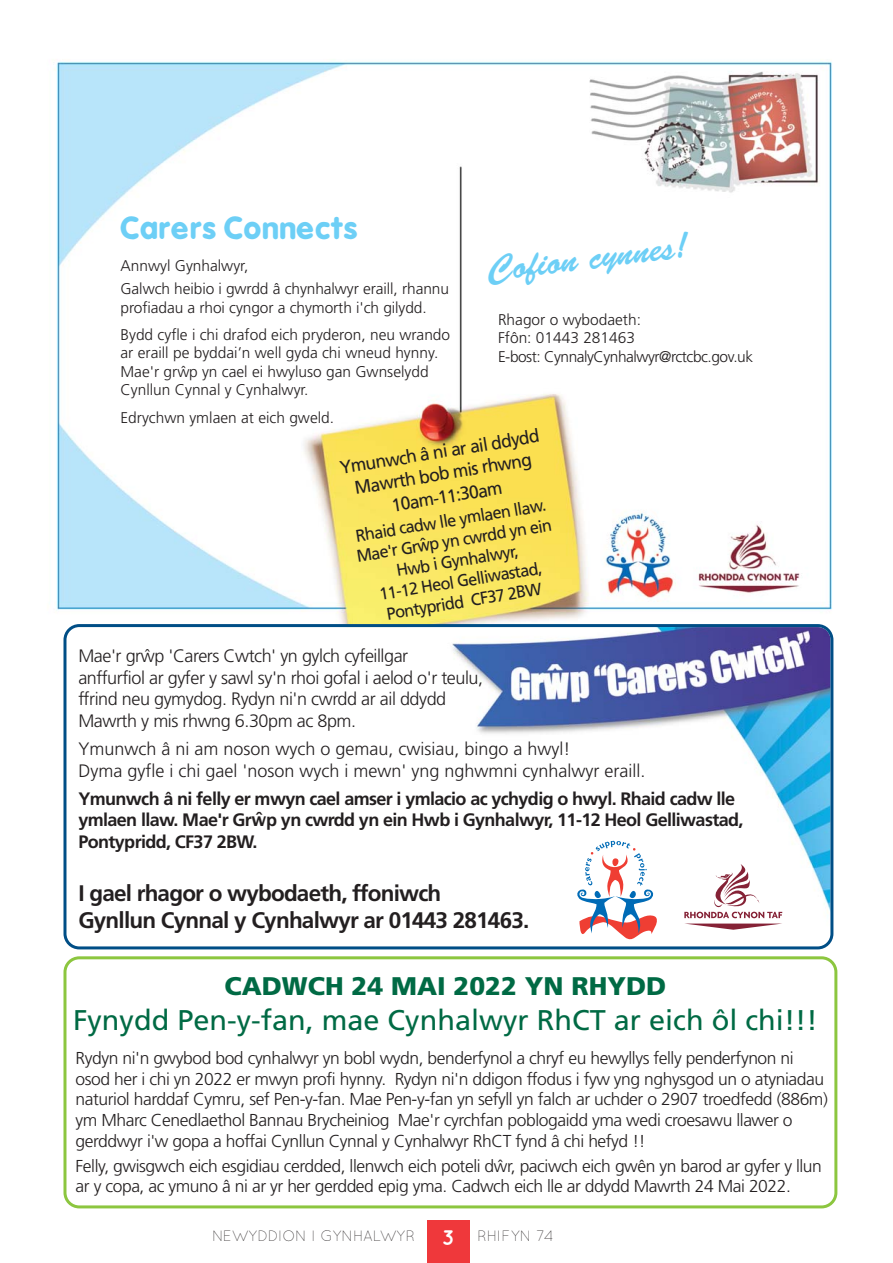
<style>
.page{position:relative;width:893px;height:1263px;background:#fff}
.page>*{position:absolute;margin:0;border:0;box-sizing:border-box;transform-origin:0 0}
.t1{font:36.15px "Brush Script Std";color:#6dcff6}
.t2{font:700 31.05px "Vagabond";color:#6dcff6}
.t3{font:28.5px "Frutiger";color:#006a44}
.t4{font:900 25.5px "Frutiger";color:#006a44}
.t5{font:700 22.5px/27px "Frutiger";letter-spacing:-.035em;color:#231f20}
.t6{font:700 21px "Quicksand";color:#fff}
.t7{font:18.3px/22.6px "Frutiger";color:#231f20;text-align:center;scale:.95 1}
.t8{font:300 18px/21.6px "Frutiger";letter-spacing:-.025em;color:#231f20}
.t9{font:700 18px/21.6px "Frutiger";letter-spacing:-.035em;color:#231f20}
.t10{font:300 18px/21.6px "Frutiger";color:#231f20}
.t11{font:300 17.25px/20.7px "Frutiger";letter-spacing:-.025em;color:#231f20}
.t12{font:17.1px/20.5px "Frutiger";color:#231f20;text-align:center;scale:.95 1}
.t13{font:300 15.45px/18.6px "Frutiger";color:#231f20}
.t14{font:300 15.45px/18.6px "Frutiger";letter-spacing:-.03em;color:#231f20}
.t15{font:300 15px "Quicksand";letter-spacing:-.01em;color:#231f20}
.s1{font-family:"Lucida Grande"}
</style>
<div class="page">
<img style="left:54px;top:61px;width:780px;height:580px">
<div style="left:427px;top:1221px;width:42px;height:42px;background:#ef383b"></div>
<svg style="left:63px;top:956px;width:774px;height:252px"></svg>
<svg style="left:63px;top:624px;width:770px;height:325px"></svg>
<svg style="left:684px;top:864px;width:98px;height:66px"></svg>
<svg style="left:577px;top:841px;width:80px;height:98px"></svg>
<h2 class="t2" style="left:121px;top:210px;width:239px">Carers Connects</h2>
<p class="t13" style="left:121px;top:255px;width:330px;line-height:22.8px">Annwyl Gynhalwyr,<br>Galwch heibio i gwrdd â chynhalwyr eraill, rhannu</p>
<p class="t13" style="left:121px;top:295px;width:331px;line-height:27.2px">profiadau a rhoi cyngor a chymorth i'ch gilydd.<br>Bydd cyfle i chi drafod eich pryderon, neu wrando</p>
<p class="t13" style="left:121px;top:345px;width:319px">ar eraill pe byddai’n well gyda chi wneud hynny.<br>Mae'r grwˆ p yn cael ei hwyluso gan Gwnselydd<br>Cynllun Cynnal y Cynhalwyr.</p>
<p class="t13" style="left:121px;top:409px;width:215px">Edrychwn ymlaen at eich gweld.</p>
<h1 class="t1" style="left:485px;top:248px;width:204px;rotate:-7deg">Cofion cynnes!</h1>
<p class="t14" style="left:498px;top:311px;width:257px">Rhagor o wybodaeth:<br>Ffôn: 01443 281463<br>E-bost: CynnalyCynhalwyr@rctcbc.gov.uk</p>
<p class="t7" style="left:339px;top:458px;width:214px;rotate:-9deg">Ymunwch â ni ar ail ddydd<br>Mawrth bob mis rhwng<br>10am-11:30am</p>
<p class="t12" style="left:352px;top:527px;width:209px;rotate:-9deg">Rhaid cadw lle ymlaen llaw.<br>Mae'r Gr<span class="s1">ŵ</span>p yn cwrdd yn ein<br>Hwb i Gynhalwyr,<br>11-12 Heol Gelliwastad,<br>Pontypridd CF37 2BW</p>
<p class="t8" style="left:78px;top:646px;width:406px">Mae'r grwˆ p 'Carers Cwtch' yn gylch cyfeillgar<br>anffurfiol ar gyfer y sawl sy'n rhoi gofal i aelod o'r teulu, ffrind neu gymydog. Rydyn ni'n cwrdd ar ail ddydd Mawrth y mis rhwng 6.30pm ac 8pm.</p>
<p class="t10" style="left:78px;top:739px;width:569px">Ymunwch â ni am noson wych o gemau, cwisiau, bingo a hwyl!<br>Dyma gyfle i chi gael 'noson wych i mewn' yng nghwmni cynhalwyr eraill.</p>
<p class="t9" style="left:78px;top:789px;width:667px">Ymunwch â ni felly er mwyn cael amser i ymlacio ac ychydig o hwyl. Rhaid cadw lle ymlaen llaw. Mae'r Gr<span class="s1">ŵ</span>p yn cwrdd yn ein Hwb i Gynhalwyr, 11-12 Heol Gelliwastad,<br>Pontypridd, CF37 2BW.</p>
<h3 class="t5" style="left:78px;top:881px;width:452px">I gael rhagor o wybodaeth, ffoniwch<br>Gynllun Cynnal y Cynhalwyr ar 01443 281463.</h3>
<h3 class="t4" style="left:225px;top:976px;width:443px">CADWCH 24 MAI 2022 YN RHYDD</h3>
<h3 class="t3" style="left:73px;top:1009px;width:746px">Fynydd Pen-y-fan, mae Cynhalwyr RhCT ar eich ôl chi!!!</h3>
<p class="t11" style="left:76px;top:1049px;width:754px">Rydyn ni'n gwybod bod cynhalwyr yn bobl wydn, benderfynol a chryf eu hewyllys felly penderfynon ni osod her i chi yn 2022 er mwyn profi hynny. Rydyn ni'n ddigon ffodus i fyw yng nghysgod un o atyniadau naturiol harddaf Cymru, sef Pen-y-fan. Mae Pen-y-fan yn sefyll yn falch ar uchder o 2907 troedfedd (886m) ym Mharc Cenedlaethol Bannau Brycheiniog Mae'r cyrchfan poblogaidd yma wedi croesawu llawer o gerddwyr i'w gopa a hoffai Cynllun Cynnal y Cynhalwyr RhCT fynd â chi hefyd !!</p>
<p class="t11" style="left:76px;top:1156px;width:748px">Felly, gwisgwch eich esgidiau cerdded, llenwch eich poteli dwˆ r, paciwch eich gwên yn barod ar gyfer y llun ar y copa, ac ymuno â ni ar yr her gerdded epig yma. Cadwch eich lle ar ddydd Mawrth 24 Mai 2022.</p>
<p class="t6" style="left:442px;top:1230px;width:14px">3</p>
<p class="t15" style="left:212px;top:1231px;width:205px">NEWYDDION I GYNHALWYR</p>
<p class="t15" style="left:477px;top:1231px;width:78px">RHIFYN 74</p>
</div>
